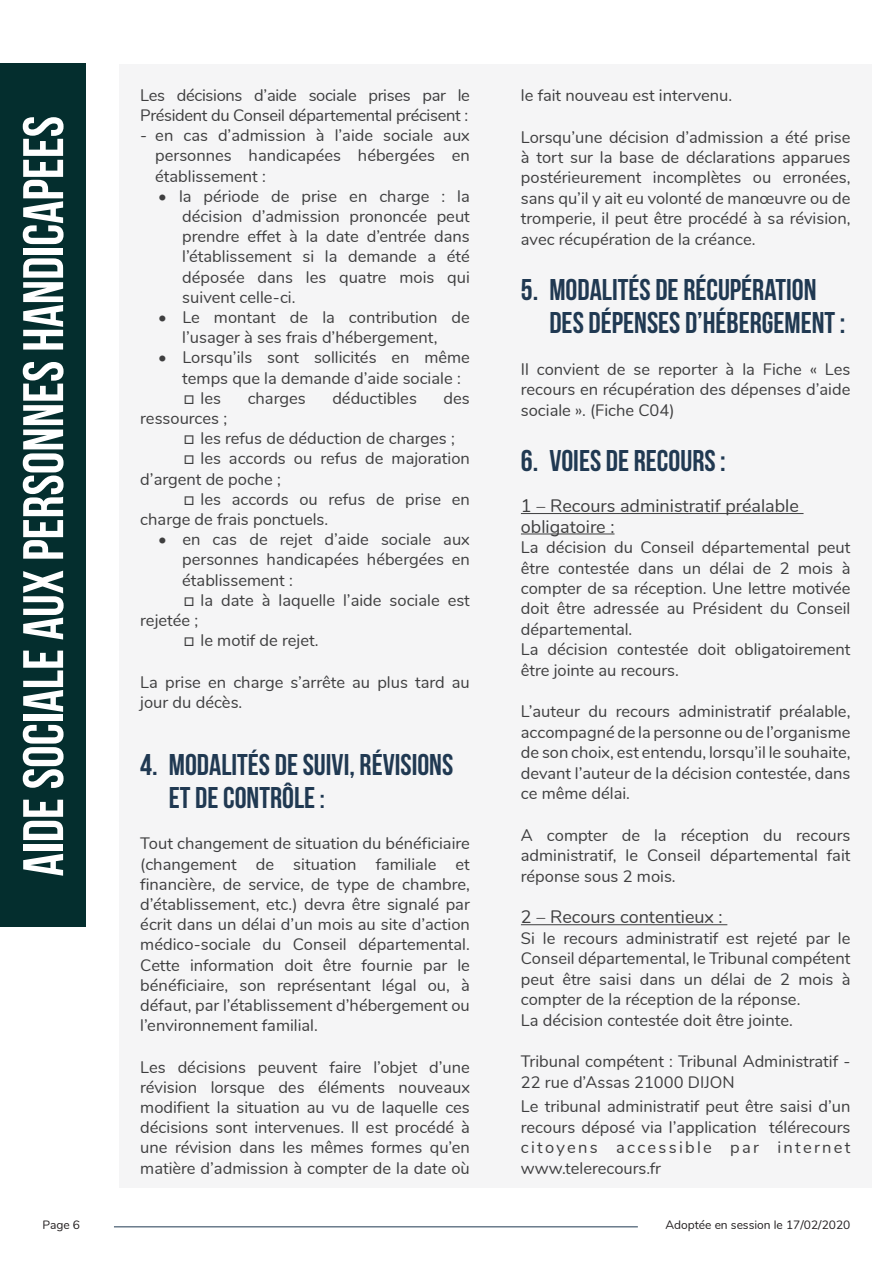
<style>
.page{position:relative;width:893px;height:1263px;background:#fff}
.page>*{position:absolute;margin:0;border:0;box-sizing:border-box;transform-origin:0 0}
._01_Headline{font:700 57px "Bebas Neue";color:#fff}
._02_Article_Title_2{font:700 30px/33.3px "Bebas Neue";color:#203952}
._05_body_text{font:18px/20.4px "Nunito";color:#3e3e3f}
._05_body_text-2{font:16.5px/20.2px "Nunito";color:#3e3e3f;text-align:justify}
._05_body_text-3{font:16.5px/20.2px "Nunito";letter-spacing:-.02em;color:#3e3e3f}
.t1{font:12px "Nunito";color:#231f20}
.s1{font-size:27px}
</style>
<div class="page">
<hr style="left:114px;top:1226px;width:524px;height:1px;background:#203952">
<div style="left:119px;top:64px;width:752px;height:1123px;background:#f5f5f6"></div>
<hr style="left:521px;top:513px;width:282px;height:1px;background:#3e3e3f">
<hr style="left:521px;top:533px;width:93px;height:1px;background:#3e3e3f">
<hr style="left:521px;top:924px;width:206px;height:1px;background:#3e3e3f">
<div style="left:0;top:64px;width:85px;height:863px;background:#042e2e"></div>
<p class="_01_Headline" style="left:12px;top:876px;width:762px;rotate:-90deg">AIDE SOCIALE AUX PERSONNES HANDICAPEES</p>
<p class="_05_body_text-3" style="left:140px;top:84px;width:331px">Les décisions d’aide sociale prises par le<br>Président du Conseil départemental précisent :</p>
<p class="_05_body_text-2" style="left:155px;top:124px;width:316px;text-indent:-15px">- en cas d’admission à l’aide sociale aux personnes handicapées hébergées en établissement :</p>
<p class="_05_body_text-2" style="left:182px;top:185px;width:289px;text-indent:-24px">• la période de prise en charge : la décision d’admission prononcée peut prendre effet à la date d’entrée dans l’établissement si la demande a été déposée dans les quatre mois qui suivent celle-ci.</p>
<p class="_05_body_text-2" style="left:158px;top:306px;width:313px;text-align:center">• Le montant de la contribution de l’usager à ses frais d’hébergement,</p>
<p class="_05_body_text-2" style="left:182px;top:347px;width:289px;text-indent:-24px">• Lorsqu’ils sont sollicités en même temps que la demande d’aide sociale :</p>
<p class="_05_body_text-2" style="left:184px;top:387px;width:39px">□ les</p>
<p class="_05_body_text-2" style="left:248px;top:387px;width:59px">charges</p>
<p class="_05_body_text-2" style="left:332px;top:387px;width:86px">déductibles</p>
<p class="_05_body_text-2" style="left:444px;top:387px;width:28px">des</p>
<p class="_05_body_text-2" style="left:140px;top:407px;width:88px">ressources ;</p>
<p class="_05_body_text-2" style="left:184px;top:427px;width:272px">□ les refus de déduction de charges ;</p>
<p class="_05_body_text-2" style="left:140px;top:448px;width:331px;text-indent:44px">□ les accords ou refus de majoration d’argent de poche ;</p>
<p class="_05_body_text-2" style="left:140px;top:488px;width:331px;text-indent:44px">□ les accords ou refus de prise en charge de frais ponctuels.</p>
<p class="_05_body_text-2" style="left:182px;top:528px;width:289px;text-indent:-24px">• en cas de rejet d’aide sociale aux personnes handicapées hébergées en établissement :</p>
<p class="_05_body_text-2" style="left:140px;top:589px;width:331px;text-indent:44px">□ la date à laquelle l’aide sociale est rejetée ;</p>
<p class="_05_body_text-2" style="left:184px;top:629px;width:136px">□ le motif de rejet.</p>
<p class="_05_body_text-2" style="left:140px;top:671px;width:331px">La prise en charge s’arrête au plus tard au jour du décès.</p>
<p class="_02_Article_Title_2" style="left:169px;top:747px;width:286px;text-indent:-28px">4. MODALITÉS DE SUIVI, RÉVISIONS<br>ET DE CONTRÔLE <span class="s1">:</span></p>
<p class="_05_body_text-2" style="left:140px;top:833px;width:331px">Tout changement de situation du bénéficiaire (changement de situation familiale et financière, de service, de type de chambre, d’établissement, etc.) devra être signalé par écrit dans un délai d’un mois au site d’action médico-sociale du Conseil départemental.<br>Cette information doit être fournie par le bénéficiaire, son représentant légal ou, à défaut, par l’établissement d’hébergement ou l’environnement familial.</p>
<p class="_05_body_text-2" style="left:140px;top:1056px;width:331px">Les décisions peuvent faire l’objet d’une révision lorsque des éléments nouveaux modifient la situation au vu de laquelle ces décisions sont intervenues. Il est procédé à une révision dans les mêmes formes qu’en matière d’admission à compter de la date où</p>
<p class="_05_body_text-2" style="left:521px;top:84px;width:213px">le fait nouveau est intervenu.</p>
<p class="_05_body_text-2" style="left:521px;top:126px;width:331px">Lorsqu’une décision d’admission a été prise à tort sur la base de déclarations apparues postérieurement incomplètes ou erronées, sans qu’il y ait eu volonté de manœuvre ou de tromperie, il peut être procédé à sa révision, avec récupération de la créance.</p>
<p class="_02_Article_Title_2" style="left:549px;top:272px;width:298px;text-indent:-28px">5. MODALITÉS DE RÉCUPÉRATION<br>DES DÉPENSES D’HÉBERGEMENT :</p>
<p class="_05_body_text-2" style="left:521px;top:358px;width:331px">Il convient de se reporter à la Fiche « Les recours en récupération des dépenses d’aide sociale ». (Fiche C04)</p>
<p class="_02_Article_Title_2" style="left:521px;top:443px;width:206px">6. VOIES DE RECOURS :</p>
<p class="_05_body_text" style="left:521px;top:495px;width:279px">1 – Recours administratif préalable obligatoire :</p>
<p class="_05_body_text-2" style="left:521px;top:536px;width:331px">La décision du Conseil départemental peut être contestée dans un délai de 2 mois à compter de sa réception. Une lettre motivée doit être adressée au Président du Conseil départemental.</p>
<p class="_05_body_text-2" style="left:521px;top:638px;width:331px">La décision contestée doit obligatoirement être jointe au recours.</p>
<p class="_05_body_text-2" style="left:521px;top:700px;width:331px">L’auteur du recours administratif préalable, accompagné de la personne ou de l’organisme de son choix, est entendu, lorsqu’il le souhaite, devant l’auteur de la décision contestée, dans ce même délai.</p>
<p class="_05_body_text-2" style="left:521px;top:824px;width:331px">A compter de la réception du recours administratif, le Conseil départemental fait réponse sous 2 mois.</p>
<p class="_05_body_text" style="left:521px;top:906px;width:203px">2 – Recours contentieux :</p>
<p class="_05_body_text-2" style="left:521px;top:927px;width:331px">Si le recours administratif est rejeté par le Conseil départemental, le Tribunal compétent peut être saisi dans un délai de 2 mois à compter de la réception de la réponse.</p>
<p class="_05_body_text-2" style="left:521px;top:1009px;width:273px">La décision contestée doit être jointe.</p>
<p class="_05_body_text-2" style="left:521px;top:1050px;width:331px">Tribunal compétent : Tribunal Administratif -<br>22 rue d’Assas 21000 DIJON</p>
<p class="_05_body_text-2" style="left:521px;top:1095px;width:331px">Le tribunal administratif peut être saisi d’un recours déposé via l’application télérecours citoyens accessible par internet www.telerecours.fr</p>
<p class="t1" style="left:43px;top:1216px;width:39px">Page 6</p>
<p class="t1" style="left:665px;top:1216px;width:186px">Adoptée en session le 17/02/2020</p>
</div>
